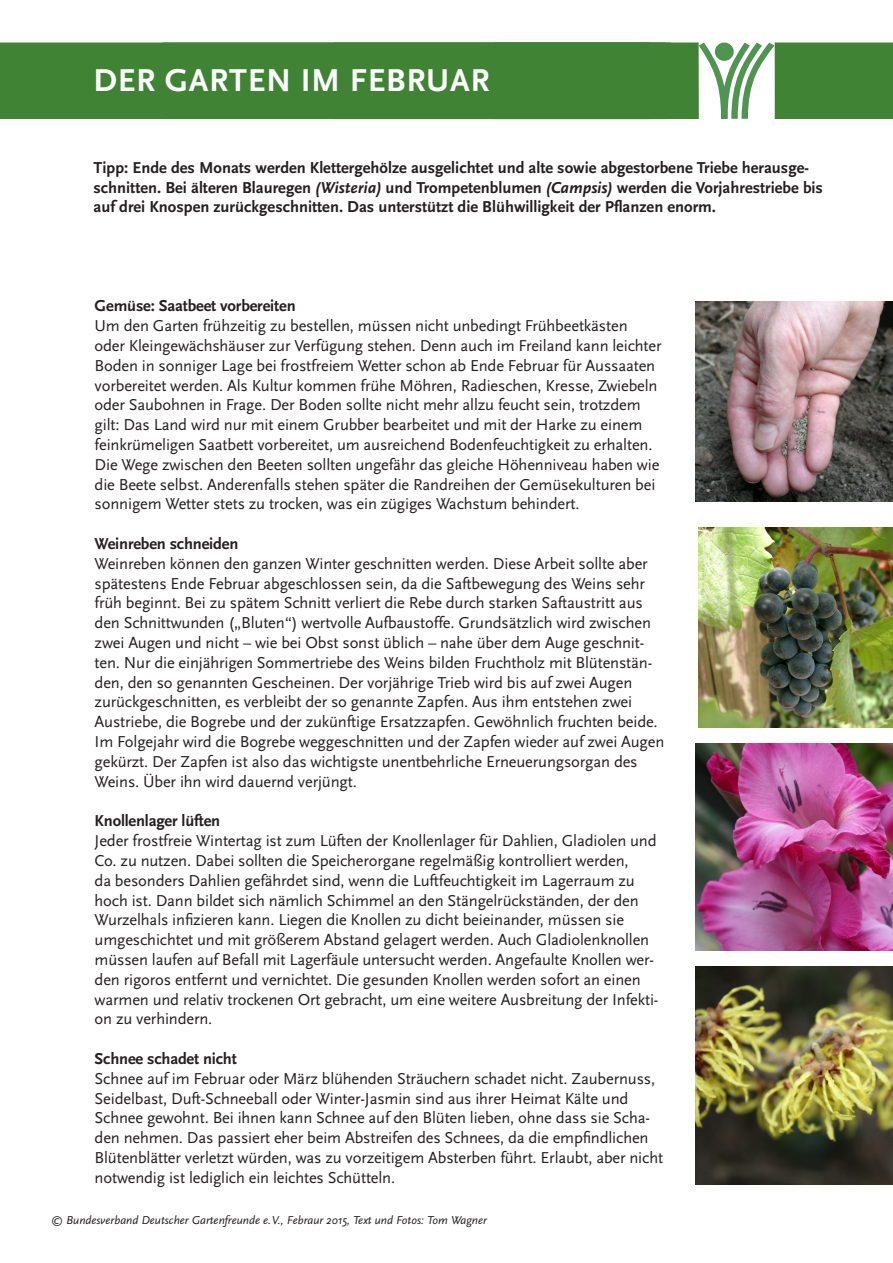
<style>
.page{position:relative;width:893px;height:1263px;background:#fff}
.page>*{position:absolute;margin:0;border:0;box-sizing:border-box;transform-origin:0 0}
.t1{font:700 33px "Scala Sans LF";letter-spacing:.02em;color:#fff}
.t2{font:16.5px/19.8px "Scala Sans";letter-spacing:-.01em;color:#231f20}
.t3{font:700 16.5px/19.8px "Scala Sans";color:#231f20}
.t4{font:italic 12px "Scala Sans";color:#231f20}
.s1{font-style:italic}
</style>
<div class="page">
<div style="left:0;top:43px;width:699px;height:76px;background:#408335"></div>
<div style="left:775px;top:43px;width:118px;height:76px;background:#408335"></div>
<img style="left:699px;top:527px;width:194px;height:200px">
<img style="left:696px;top:302px;width:197px;height:200px">
<img style="left:696px;top:743px;width:197px;height:208px">
<img style="left:696px;top:967px;width:197px;height:217px">
<svg style="left:699px;top:43px;width:75px;height:76px"></svg>
<h1 class="t1" style="left:94px;top:62px;width:398px">DER GARTEN IM FEBRUAR</h1>
<p class="t3" style="left:94px;top:158px;width:731px">Tipp: Ende des Monats werden Klettergehölze ausgelichtet und alte sowie abgestorbene Triebe herausge&shy;schnitten. Bei älteren Blauregen <span class="s1">(Wisteria)</span> und Trompetenblumen <span class="s1">(Campsis)</span> werden die Vorjahrestriebe bis auf drei Knospen zurückgeschnitten. Das unterstützt die Blühwilligkeit der Pflanzen enorm.</p>
<p class="t3" style="left:95px;top:297px;width:203px">Gemüse: Saatbeet vorbereiten</p>
<p class="t2" style="left:95px;top:316px;width:569px">Um den Garten frühzeitig zu bestellen, müssen nicht unbedingt Frühbeetkästen oder Kleingewächshäuser zur Verfügung stehen. Denn auch im Freiland kann leichter Boden in sonniger Lage bei frostfreiem Wetter schon ab Ende Februar für Aussaaten vorbereitet werden. Als Kultur kommen frühe Möhren, Radieschen, Kresse, Zwiebeln oder Saubohnen in Frage. Der Boden sollte nicht mehr allzu feucht sein, trotzdem gilt: Das Land wird nur mit einem Grubber bearbeitet und mit der Harke zu einem feinkrümeligen Saatbett vorbereitet, um ausreichend Bodenfeuchtigkeit zu erhalten.<br>Die Wege zwischen den Beeten sollten ungefähr das gleiche Höhenniveau haben wie die Beete selbst. Anderenfalls stehen später die Randreihen der Gemüsekulturen bei sonnigem Wetter stets zu trocken, was ein zügiges Wachstum behindert.</p>
<p class="t3" style="left:95px;top:534px;width:145px">Weinreben schneiden</p>
<p class="t2" style="left:95px;top:554px;width:571px">Weinreben können den ganzen Winter geschnitten werden. Diese Arbeit sollte aber spätestens Ende Februar abgeschlossen sein, da die Saftbewegung des Weins sehr früh beginnt. Bei zu spätem Schnitt verliert die Rebe durch starken Saftaustritt aus den Schnittwunden („Bluten“) wertvolle Aufbaustoffe. Grundsätzlich wird zwischen zwei Augen und nicht – wie bei Obst sonst üblich – nahe über dem Auge geschnit&shy;ten. Nur die einjährigen Sommertriebe des Weins bilden Fruchtholz mit Blütenstän&shy;den, den so genannten Gescheinen. Der vorjährige Trieb wird bis auf zwei Augen zurückgeschnitten, es verbleibt der so genannte Zapfen. Aus ihm entstehen zwei Austriebe, die Bogrebe und der zukünftige Ersatzzapfen. Gewöhnlich fruchten beide.<br>Im Folgejahr wird die Bogrebe weggeschnitten und der Zapfen wieder auf zwei Augen gekürzt. Der Zapfen ist also das wichtigste unentbehrliche Erneuerungsorgan des Weins. Über ihn wird dauernd verjüngt.</p>
<p class="t3" style="left:95px;top:811px;width:127px">Knollenlager lüften</p>
<p class="t2" style="left:95px;top:831px;width:565px">Jeder frostfreie Wintertag ist zum Lüften der Knollenlager für Dahlien, Gladiolen und Co. zu nutzen. Dabei sollten die Speicherorgane regelmäßig kontrolliert werden,<br>da besonders Dahlien gefährdet sind, wenn die Luftfeuchtigkeit im Lagerraum zu hoch ist. Dann bildet sich nämlich Schimmel an den Stängelrückständen, der den Wurzelhals infizieren kann. Liegen die Knollen zu dicht beieinander, müssen sie umgeschichtet und mit größerem Abstand gelagert werden. Auch Gladiolenknollen müssen laufen auf Befall mit Lagerfäule untersucht werden. Angefaulte Knollen wer&shy;den rigoros entfernt und vernichtet. Die gesunden Knollen werden sofort an einen warmen und relativ trockenen Ort gebracht, um eine weitere Ausbreitung der Infekti&shy;on zu verhindern.</p>
<p class="t3" style="left:95px;top:1049px;width:144px">Schnee schadet nicht</p>
<p class="t2" style="left:95px;top:1069px;width:570px">Schnee auf im Februar oder März blühenden Sträuchern schadet nicht. Zaubernuss, Seidelbast, Duft-Schneeball oder Winter-Jasmin sind aus ihrer Heimat Kälte und Schnee gewohnt. Bei ihnen kann Schnee auf den Blüten lieben, ohne dass sie Scha&shy;den nehmen. Das passiert eher beim Abstreifen des Schnees, da die empfindlichen Blütenblätter verletzt würden, was zu vorzeitigem Absterben führt. Erlaubt, aber nicht notwendig ist lediglich ein leichtes Schütteln.</p>
<p class="t4" style="left:51px;top:1213px;width:437px">© Bundesverband Deutscher Gartenfreunde e.V., Febraur 2015, Text und Fotos: Tom Wagner</p>
</div>
